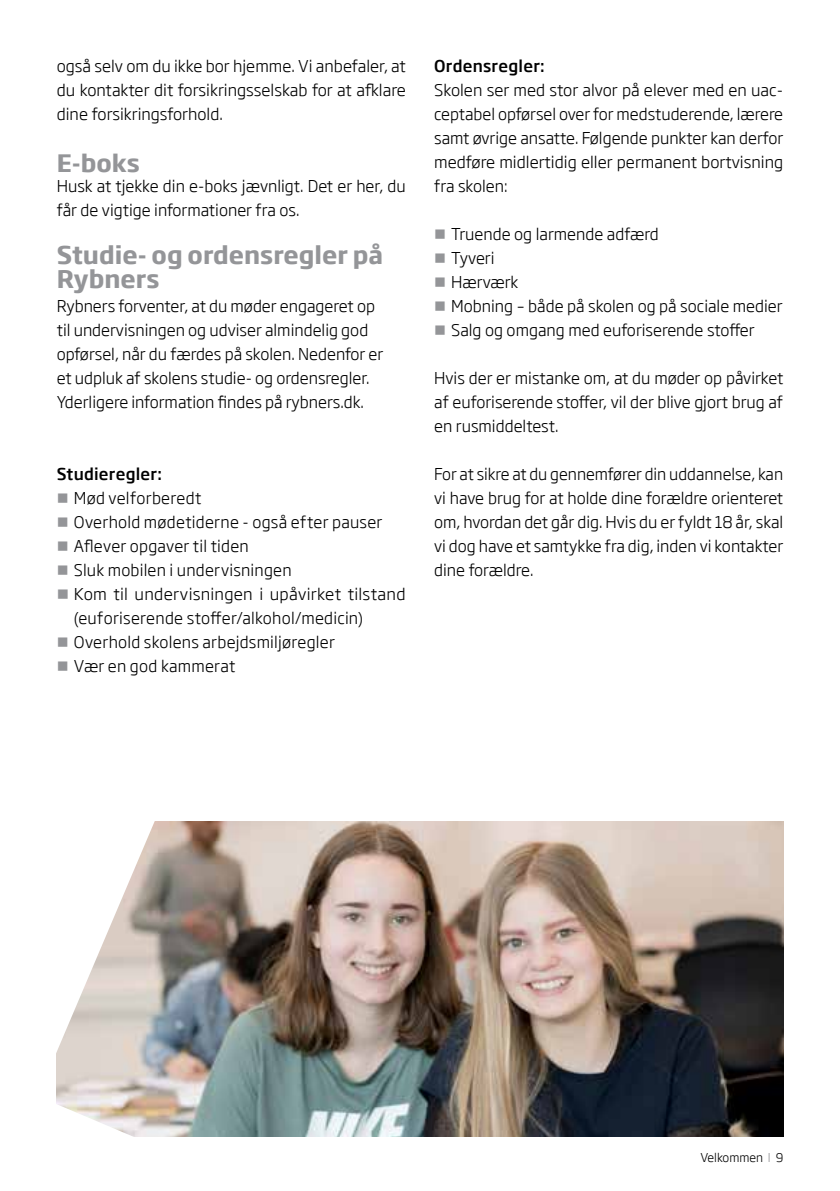
<style>
.page{position:relative;width:840px;height:1191px;background:#fff}
.page>*{position:absolute;margin:0;border:0;box-sizing:border-box;transform-origin:0 0}
.t1{font:700 24px/24px "Soho Gothic Std";color:#949598}
.t2{font:700 23.6px "Soho Gothic Std";color:#949598}
.t3{font:300 16px/24px "Soho Gothic Std";color:#000;text-align:justify}
.t4{font:500 16px "Soho Gothic Std";letter-spacing:.015em;color:#000}
.t5{font:300 16px "Soho Gothic Std";letter-spacing:.02em;color:#000}
.t6{font:300 12px "Soho Gothic Std";color:#000}
.s1{color:#949598}
</style>
<div class="page">
<img style="left:312px;top:821px;width:470px;height:315px">
<img style="left:56px;top:821px;width:256px;height:316px">
<p class="t3" style="left:57px;top:54px;width:350px">også selv om du ikke bor hjemme. Vi anbefaler, at du kontakter dit forsikringsselskab for at afklare dine forsikringsforhold.</p>
<h2 class="t2" style="left:57px;top:148px;width:85px">E-boks</h2>
<p class="t3" style="left:57px;top:174px;width:350px">Husk at tjekke din e-boks jævnligt. Det er her, du får de vigtige informationer fra os.</p>
<h1 class="t1" style="left:57px;top:243px;width:327px">Studie- og ordensregler på<br>Rybners</h1>
<p class="t3" style="left:57px;top:294px;width:328px;text-align:left">Rybners forventer, at du møder engageret op til undervisningen og udviser almindelig god opførsel, når du færdes på skolen. Nedenfor er et udpluk af skolens studie- og ordensregler.<br>Yderligere information findes på rybners.dk.</p>
<p class="t4" style="left:57px;top:464px;width:107px">Studieregler:</p>
<p class="t5" style="left:57px;top:488px;width:146px"><span class="s1">■</span> Mød velforberedt</p>
<p class="t3" style="left:57px;top:510px;width:327px"><span class="s1">■</span> Overhold mødetiderne - også efter pauser</p>
<p class="t3" style="left:57px;top:534px;width:193px"><span class="s1">■</span> Aflever opgaver til tiden</p>
<p class="t3" style="left:57px;top:558px;width:236px"><span class="s1">■</span> Sluk mobilen i undervisningen</p>
<p class="t3" style="left:74px;top:582px;width:333px;text-indent:-17px"><span class="s1">■</span> Kom til undervisningen i upåvirket tilstand (euforiserende stoffer/alkohol/medicin)</p>
<p class="t3" style="left:57px;top:630px;width:279px"><span class="s1">■</span> Overhold skolens arbejdsmiljøregler</p>
<p class="t3" style="left:57px;top:654px;width:180px"><span class="s1">■</span> Vær en god kammerat</p>
<p class="t4" style="left:434px;top:56px;width:112px">Ordensregler:</p>
<p class="t3" style="left:434px;top:78px;width:350px">Skolen ser med stor alvor på elever med en uac&shy;ceptabel opførsel over for medstuderende, lærere samt øvrige ansatte. Følgende punkter kan derfor medføre midlertidig eller permanent bortvisning fra skolen:</p>
<p class="t3" style="left:434px;top:222px;width:226px"><span class="s1">■</span> Truende og larmende adfærd</p>
<p class="t3" style="left:434px;top:246px;width:62px"><span class="s1">■</span> Tyveri</p>
<p class="t3" style="left:434px;top:270px;width:86px"><span class="s1">■</span> Hærværk</p>
<p class="t3" style="left:434px;top:294px;width:350px"><span class="s1">■</span> Mobning – både på skolen og på sociale medier</p>
<p class="t3" style="left:434px;top:318px;width:322px"><span class="s1">■</span> Salg og omgang med euforiserende stoffer</p>
<p class="t3" style="left:434px;top:366px;width:350px">Hvis der er mistanke om, at du møder op påvirket af euforiserende stoffer, vil der blive gjort brug af en rusmiddeltest.</p>
<p class="t3" style="left:434px;top:462px;width:350px">For at sikre at du gennemfører din uddannelse, kan vi have brug for at holde dine forældre orienteret om, hvordan det går dig. Hvis du er fyldt 18 år, skal vi dog have et samtykke fra dig, inden vi kontakter dine forældre.</p>
<p class="t6" style="left:700px;top:1150px;width:84px">Velkommen <span class="s1">I</span> 9</p>
</div>
